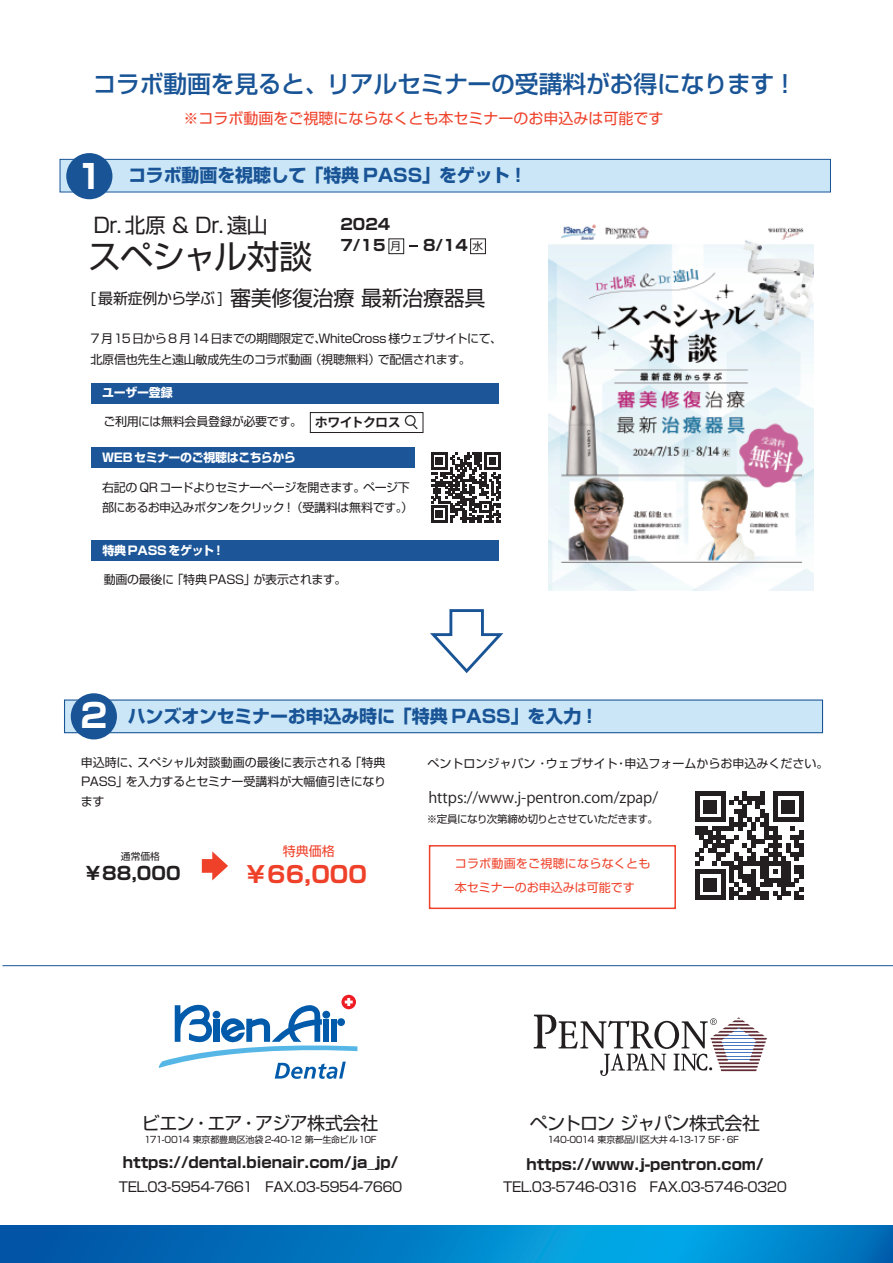
<style>
.page{position:relative;width:893px;height:1263px;background:#fff}
.page>*{position:absolute;margin:0;border:0;box-sizing:border-box;transform-origin:0 0}
.t1{font:33px "Shin Go Pro";letter-spacing:-.03em;color:#231f20}
.t2{font:700 33px "Shin Go Pro";color:#fff}
.t3{font:500 24px "Shin Go Pro";letter-spacing:-.01em;color:#195496}
.t4{font:700 22.8px "Shin Go Pro";color:#ef412a}
.t5{font:21px "Shin Go Pro";letter-spacing:-.015em;color:#231f20}
.t6{font:20.7px "Shin Go Pro";letter-spacing:-.035em;color:#231f20}
.t7{font:700 18px "Shin Go Pro";letter-spacing:-.01em;color:#195496}
.t8{font:18px "Shin Go Pro";letter-spacing:-.03em;color:#231f20}
.t9{font:700 17.85px "Shin Go Pro";color:#231f20}
.t10{font:700 15.3px "Shin Go Pro";color:#231f20}
.t11{font:700 15px "Shin Go Pro";color:#231f20}
.t12{font:15px "Shin Go Pro";color:#ef412a}
.t13{font:15px "Koz Go Pr 6 N";color:#231f20}
.t14{font:15px "Shin Go Pro";letter-spacing:-.03em;color:#231f20}
.t15{font:13.5px "Shin Go Pro";letter-spacing:-.035em;color:#231f20}
.t16{font:13.05px "Shin Go Pro";color:#ef412a}
.t17{font:700 12.9px "Source Han Sans";letter-spacing:-.05em;color:#231f20}
.t18{font:12px/19.5px "Shin Go Pro";letter-spacing:-.025em;color:#231f20}
.t19{font:12px "Shin Go Pro";color:#231f20}
.t20{font:700 12px "Shin Go Pro";letter-spacing:-.035em;color:#fff}
.t21{font:12px/24px "Shin Go Pro";letter-spacing:.02em;color:#ef412a}
.t22{font:12px "Shin Go Pro";letter-spacing:-.045em;color:#231f20}
.t23{font:10.65px "Shin Go Pro";color:#231f20}
.t24{font:10.5px "Shin Go Pro";letter-spacing:-.04em;color:#231f20}
.t25{font:9.75px "Shin Go Pro";color:#231f20}
.t26{font:9px "Shin Go Pro";letter-spacing:-.03em;color:#231f20}
</style>
<div class="page">
<svg style="left:695px;top:792px;width:108px;height:108px"></svg>
<div style="left:65px;top:700px;width:757px;height:33px;background:#cae6f7"></div>
<div style="left:64px;top:699px;width:759px;height:34px;border:1px solid #195496"></div>
<svg style="left:0;top:1225px;width:893px;height:38px;background:#007dc5"></svg>
<div style="left:60px;top:159px;width:770px;height:33px;background:#cae6f7"></div>
<div style="left:60px;top:159px;width:771px;height:33px;border:1px solid #195496"></div>
<div style="left:341px;top:995px;width:15px;height:14px;background:#ee1d23;border-radius:50%"></div>
<svg style="left:159px;top:998px;width:199px;height:81px"></svg>
<svg style="left:534px;top:1014px;width:233px;height:62px"></svg>
<div style="left:92px;top:383px;width:407px;height:20px;background:#1c5598"></div>
<div style="left:92px;top:447px;width:323px;height:20px;background:#1c5598"></div>
<hr style="left:2px;top:965px;width:891px;height:1px;background:#195496">
<svg style="left:431px;top:452px;width:70px;height:71px"></svg>
<div style="left:310px;top:412px;width:113px;height:21px;border:1px solid #231f20"></div>
<div style="left:92px;top:541px;width:407px;height:20px;background:#1c5598"></div>
<div style="left:405px;top:415px;width:11px;height:11px;border:1px solid #343434;border-radius:50%"></div>
<svg style="left:411px;top:423px;width:7px;height:7px"></svg>
<svg style="left:430px;top:609px;width:74px;height:64px"></svg>
<svg style="left:202px;top:851px;width:26px;height:29px"></svg>
<img style="left:549px;top:224px;width:264px;height:367px">
<div style="left:66px;top:153px;width:46px;height:46px;background:#195496;border-radius:50%"></div>
<div style="left:71px;top:693px;width:46px;height:46px;background:#195496;border-radius:50%"></div>
<div style="left:388px;top:238px;width:16px;height:16px;border:1px solid #231f20"></div>
<div style="left:470px;top:238px;width:16px;height:16px;border:1px solid #231f20"></div>
<svg style="left:409px;top:245px;width:9px;height:2px"></svg>
<div style="left:429px;top:845px;width:247px;height:64px;border:2px solid #ef412a"></div>
<h2 class="t3" style="left:93px;top:64px;width:706px">コラボ動画を見ると、リアルセミナーの受講料がお得になります!</h2>
<h1 class="t2" style="left:76px;top:150px;width:28px">1</h1>
<p class="t12" style="left:184px;top:106px;width:481px">※コラボ動画をご視聴にならなくとも本セミナーのお申込みは可能です</p>
<h3 class="t7" style="left:128px;top:161px;width:400px">コラボ動画を視聴して「特典 PASS」をゲット!</h3>
<h3 class="t6" style="left:93px;top:208px;width:176px">Dr. 北原 &amp; Dr. 遠山</h3>
<h1 class="t1" style="left:88px;top:230px;width:225px">スペシャル対談</h1>
<p class="t10" style="left:340px;top:212px;width:51px">2024</p>
<p class="t10" style="left:340px;top:233px;width:47px">7/15</p>
<p class="t23" style="left:391px;top:237px;width:12px">月</p>
<p class="t10" style="left:423px;top:233px;width:47px">8/14</p>
<p class="t23" style="left:472px;top:237px;width:12px">水</p>
<p class="t14" style="left:90px;top:286px;width:134px">[ 最新症例から学ぶ ]</p>
<h3 class="t5" style="left:230px;top:281px;width:257px">審美修復治療最新治療器具</h3>
<p class="t18" style="left:90px;top:327px;width:413px">7 月15日から 8 月14 日までの期間限定で WhiteCross 様ウェブサイトにて、</p>
<p class="t18" style="left:314px;top:327px;width:13px">、</p>
<p class="t18" style="left:378px;top:348px;width:94px">で配信されます。</p>
<p class="t18" style="left:90px;top:348px;width:223px">北原信也先生と遠山敏成先生のコラボ動画</p>
<p class="t18" style="left:310px;top:348px;width:72px">（視聴無料）</p>
<p class="t20" style="left:102px;top:383px;width:72px">ユーザー登録</p>
<p class="t18" style="left:103px;top:410px;width:200px">ご利用には無料会員登録が必要です。</p>
<p class="t20" style="left:102px;top:448px;width:195px">WEB セミナーのご視聴はこちらから</p>
<p class="t17" style="left:315px;top:415px;width:87px">ホワイトクロス</p>
<p class="t18" style="left:283px;top:476px;width:132px;text-indent:-181px">右記の QR コードよりセミナーページを開きます。<br>！（受講料は無料です (。</p>
<p class="t18" style="left:363px;top:476px;width:48px">ページ下</p>
<p class="t22" style="left:102px;top:497px;width:184px">部にあるお申込みボタンをクリック</p>
<p class="t20" style="left:102px;top:541px;width:124px">特典 PASS をゲット!</p>
<p class="t18" style="left:171px;top:568px;width:86px">「特典 PASS」</p>
<p class="t18" style="left:104px;top:568px;width:72px">動画の最後に</p>
<p class="t18" style="left:253px;top:568px;width:95px">が表示されます。</p>
<h1 class="t2" style="left:80px;top:689px;width:28px">2</h1>
<h3 class="t7" style="left:128px;top:701px;width:472px">ハンズオンセミナーお申込み時に「特典 PASS」を入力!</h3>
<p class="t18" style="left:350px;top:751px;width:37px">「特典</p>
<p class="t19" style="left:137px;top:752px;width:216px">スペシャル対談動画の最後に表示される</p>
<p class="t18" style="left:126px;top:751px;width:262px;text-indent:-45px">申込時に、<br>を入力するとセミナー受講料が大幅値引きになり</p>
<p class="t18" style="left:81px;top:770px;width:49px">PASS」ます</p>
<p class="t25" style="left:121px;top:848px;width:41px">通常価格</p>
<h3 class="t9" style="left:84px;top:859px;width:98px">￥88,000</h3>
<p class="t16" style="left:283px;top:841px;width:54px">特典価格</p>
<h3 class="t4" style="left:244px;top:857px;width:124px">￥66,000</h3>
<p class="t18" style="left:546px;top:752px;width:73px">ウェブサイト</p>
<p class="t19" style="left:427px;top:754px;width:122px">ペントロンジャパン・</p>
<p class="t19" style="left:624px;top:754px;width:205px">申込フォームからお申込みください。</p>
<p class="t18" style="left:615px;top:752px;width:13px">・</p>
<p class="t13" style="left:428px;top:789px;width:231px">https://www -j. pentron.com/zpap/</p>
<p class="t24" style="left:427px;top:810px;width:233px">※定員になり次第締め切りとさせていただきます。</p>
<p class="t21" style="left:455px;top:850px;width:197px">コラボ動画をご視聴にならなくとも本セミナーのお申込みは可能です</p>
<h3 class="t8" style="left:142px;top:1108px;width:238px">ビエン・エア・アジア株式会社</h3>
<p class="t26" style="left:144px;top:1132px;width:234px">171-0014 東京都豊島区池袋 2-40-12 第一生命ビル10F</p>
<p class="t11" style="left:123px;top:1151px;width:277px">https://dental.bienair.com/ja_jp/</p>
<h3 class="t8" style="left:530px;top:1108px;width:232px">ペントロンジャパン株式会社</h3>
<p class="t11" style="left:526px;top:1152px;width:239px">https://www -j. pentron.com/</p>
<p class="t26" style="left:548px;top:1132px;width:193px">140-0014 東京都品川区大井 4-13-17 5 ・F 6F</p>
<p class="t15" style="left:119px;top:1175px;width:136px">TEL.03-5954-7661</p>
<p class="t15" style="left:265px;top:1175px;width:139px">FAX.03-5954-7660</p>
<p class="t15" style="left:503px;top:1175px;width:135px">TEL.03-5746-0316</p>
<p class="t15" style="left:649px;top:1175px;width:139px">FAX.03-5746-0320</p>
</div>
